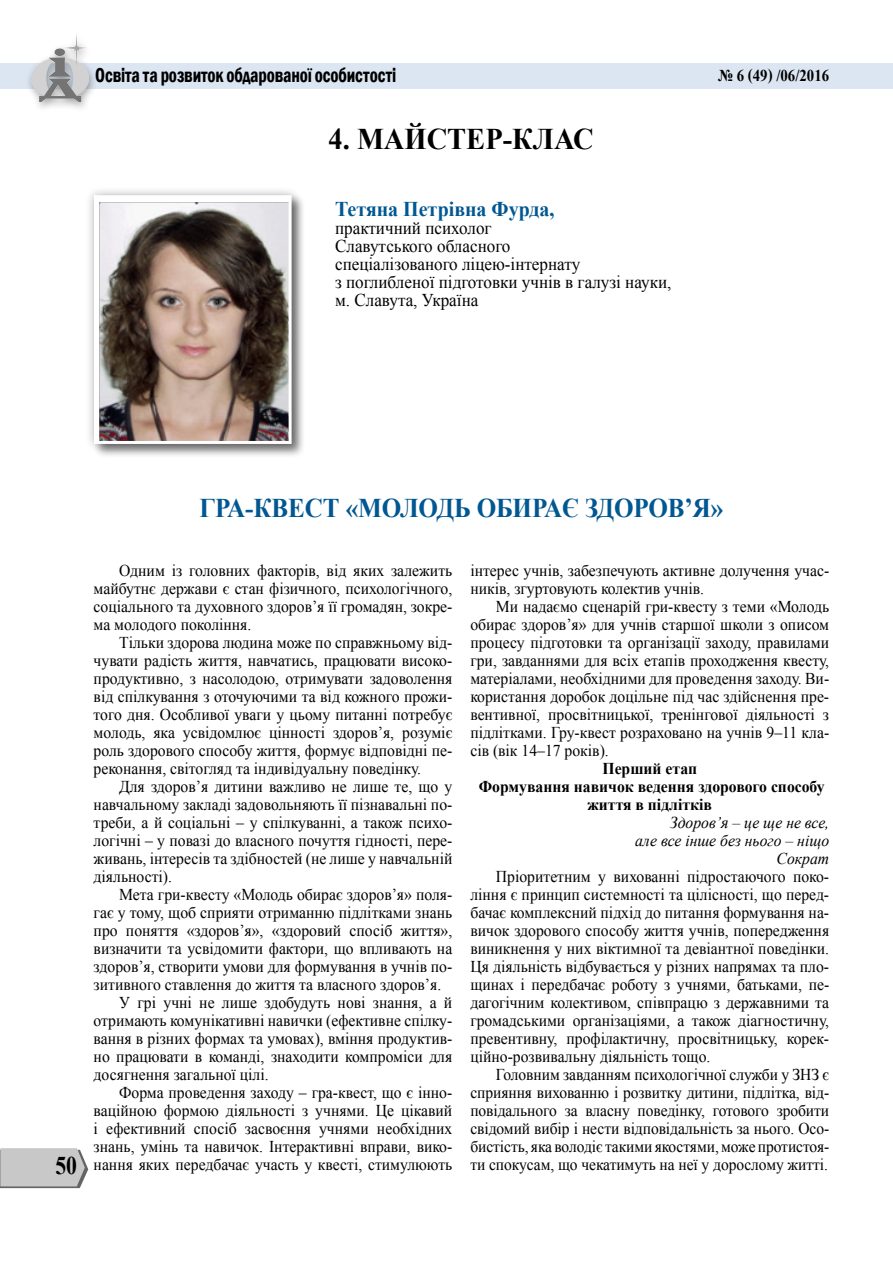
<style>
.page{position:relative;width:893px;height:1263px;background:#fff}
.page>*{position:absolute;margin:0;border:0;box-sizing:border-box;transform-origin:0 0}
.t1{font:700 30px "Times New Roman";color:#000;scale:.95 1}
.t2{font:700 27px "Times New Roman";letter-spacing:-.005em;color:#005791;scale:.93 1}
.t3{font:700 25.5px "Times New Roman";color:#000;scale:.85 1}
.t4{font:700 21px "Times New Roman";color:#005791;scale:.95 1}
.t5{font:600 condensed 20.7px "Franklin Gothic";letter-spacing:-.01em;color:#000;scale:.86 1}
.t6{font:18px/18px "Times New Roman";color:#000;scale:.95 1}
.t7{font:16.5px/18px "Times New Roman";color:#000;text-align:justify;scale:.95 1}
.t8{font:16.5px/18px "Times New Roman";color:#000;text-align:justify;scale:.94 1}
.t9{font:700 16.5px/18px "Times New Roman";color:#000;text-align:center;scale:.95 1}
.t10{font:italic 16.5px/18px "Times New Roman";color:#000;text-align:right;scale:.95 1}
.t11{font:700 16.5px "Times New Roman";color:#000;scale:.9 1}
</style>
<div class="page">
<div style="left:1px;top:63px;width:892px;height:26px;background:#dce6f2"></div>
<svg style="left:0;top:1148px;width:88px;height:40px;background:#c3c3c3"></svg>
<div style="left:25px;top:31px;width:73px;height:82px;background:#000;opacity:.37"></div>
<img style="left:31px;top:32px;width:57px;height:69px">
<div style="left:92px;top:193px;width:214px;height:265px;background:#f3f3f3"></div>
<div style="left:84px;top:185px;width:217px;height:269px;background:#000;opacity:.3"></div>
<img style="left:99px;top:201px;width:189px;height:239px">
<div style="left:94px;top:195px;width:198px;height:249px;border:3px solid #fff"></div>
<p class="t5" style="left:95px;top:61px;width:351px">Освіта та розвиток обдарованої особистості</p>
<p class="t11" style="left:718px;top:64px;width:125px">№ 6 (49) /06/2016</p>
<h1 class="t1" style="left:329px;top:118px;width:80px">4. Майстер</h1>
<h1 class="t1" style="left:503px;top:118px;width:32px">-клас</h1>
<p class="t4" style="left:335px;top:194px;width:233px">Тетяна Петрівна Фурда,</p>
<p class="t6" style="left:335px;top:219px;width:356px">практичний психолог<br>Славутського обласного<br>спеціалізованого ліцею-інтернату<br>з поглибленої підготовки учнів в галузі науки, м. Славута, Україна</p>
<h3 class="t3" style="left:55px;top:1148px;width:27px">50</h3>
<h2 class="t2" style="left:199px;top:489px;width:565px">ГРА-КВЕСТ «МОЛОДЬ ОБИРАЄ ЗДОРОВ’Я»</h2>
<p class="t7" style="left:94px;top:561px;width:379px;text-indent:26px">Одним із головних факторів, від яких залежить майбутнє держави є стан фізичного, психологічного, соціального та духовного здоров’я її громадян, зокре&shy;ма молодого покоління.</p>
<p class="t7" style="left:94px;top:633px;width:379px;text-indent:26px">Тільки здорова людина може по справжньому від&shy;чувати радість життя, навчатись, працювати високо&shy;продуктивно, з насолодою, отримувати задоволення від спілкування з оточуючими та від кожного прожи&shy;того дня. Особливої уваги у цьому питанні потребує молодь, яка усвідомлює цінності здоров’я, розуміє роль здорового способу життя, формує відповідні пе&shy;реконання, світогляд та індивідуальну поведінку.</p>
<p class="t7" style="left:94px;top:777px;width:379px;text-indent:26px">Для здоров’я дитини важливо не лише те, що у навчальному закладі задовольняють її пізнавальні по&shy;треби, а й соціальні – у спілкуванні, а також психо&shy;логічні – у повазі до власного почуття гідності, пере&shy;живань, інтересів та здібностей (не лише у навчальній діяльності).</p>
<p class="t7" style="left:119px;top:885px;width:352px">Мета гри-квесту «Молодь обирає здоров’я» поля-</p>
<p class="t7" style="left:94px;top:903px;width:379px">гає у тому, щоб сприяти отриманню підлітками знань</p>
<p class="t7" style="left:94px;top:921px;width:379px">про поняття «здоров’я», «здоровий спосіб життя»,</p>
<p class="t7" style="left:94px;top:939px;width:379px">визначити та усвідомити фактори, що впливають на</p>
<p class="t7" style="left:94px;top:957px;width:379px">здоров’я, створити умови для формування в учнів по-</p>
<p class="t7" style="left:94px;top:975px;width:367px">зитивного ставлення до життя та власного здоров’я.</p>
<p class="t7" style="left:119px;top:993px;width:352px">У грі учні не лише здобудуть нові знання, а й</p>
<p class="t7" style="left:94px;top:1011px;width:379px">отримають комунікативні навички (ефективне спілку-</p>
<p class="t7" style="left:94px;top:1029px;width:379px">вання в різних формах та умовах), вміння продуктив-</p>
<p class="t7" style="left:94px;top:1047px;width:379px">но працювати в команді, знаходити компроміси для</p>
<p class="t7" style="left:94px;top:1065px;width:186px">досягнення загальної цілі.</p>
<p class="t7" style="left:119px;top:1083px;width:352px">Форма проведення заходу – гра-квест, що є інно-</p>
<p class="t7" style="left:94px;top:1101px;width:379px">ваційною формою діяльності з учнями. Це цікавий</p>
<p class="t7" style="left:94px;top:1119px;width:379px">і ефективний спосіб засвоєння учнями необхідних</p>
<p class="t7" style="left:94px;top:1137px;width:379px">знань, умінь та навичок. Інтерактивні вправи, вико-</p>
<p class="t7" style="left:94px;top:1155px;width:379px">нання яких передбачає участь у квесті, стимулюють</p>
<p class="t7" style="left:470px;top:561px;width:379px">інтерес учнів, забезпечують активне долучення учас&shy;ників, згуртовують колектив учнів.</p>
<p class="t7" style="left:470px;top:597px;width:379px;text-indent:26px">Ми надаємо сценарій гри-квесту з теми «Молодь обирає здоров’я» для учнів старшої школи з описом процесу підготовки та організації заходу, правилами гри, завданнями для всіх етапів проходження квесту, матеріалами, необхідними для проведення заходу. Ви&shy;користання доробок доцільне під час здійснення пре&shy;вентивної, просвітницької, тренінгової діяльності з підлітками. Гру-квест розраховано на учнів 9–11 кла&shy;сів (вік 14–17 років).</p>
<p class="t9" style="left:479px;top:759px;width:366px">Перший етап<br>Формування навичок ведення здорового способу життя в підлітків</p>
<p class="t10" style="left:635px;top:813px;width:206px">Здоров’я – це ще не все,<br>але все інше без нього – ніщо<br>Сократ</p>
<p class="t7" style="left:470px;top:867px;width:379px;text-indent:26px">Пріоритетним у вихованні підростаючого поко&shy;ління є принцип системності та цілісності, що перед&shy;бачає комплексний підхід до питання формування на&shy;вичок здорового способу життя учнів, попередження виникнення у них віктимної та девіантної поведінки.<br>Ця діяльність відбувається у різних напрямах та пло&shy;щинах і передбачає роботу з учнями, батьками, пе&shy;дагогічним колективом, співпрацю з державними та громадськими організаціями, а також діагностичну, превентивну, профілактичну, просвітницьку, корек&shy;ційно-розвивальну діяльність тощо.</p>
<p class="t8" style="left:470px;top:1065px;width:383px;text-indent:26px">Головним завданням психологічної служби у ЗНЗ є сприяння вихованню і розвитку дитини, підлітка, від&shy;повідального за власну поведінку, готового зробити свідомий вибір і нести відповідальність за нього. Осо&shy;бистість, яка володіє такими якостями, може протистоя&shy;ти спокусам, що чекатимуть на неї у дорослому житті.</p>
</div>
